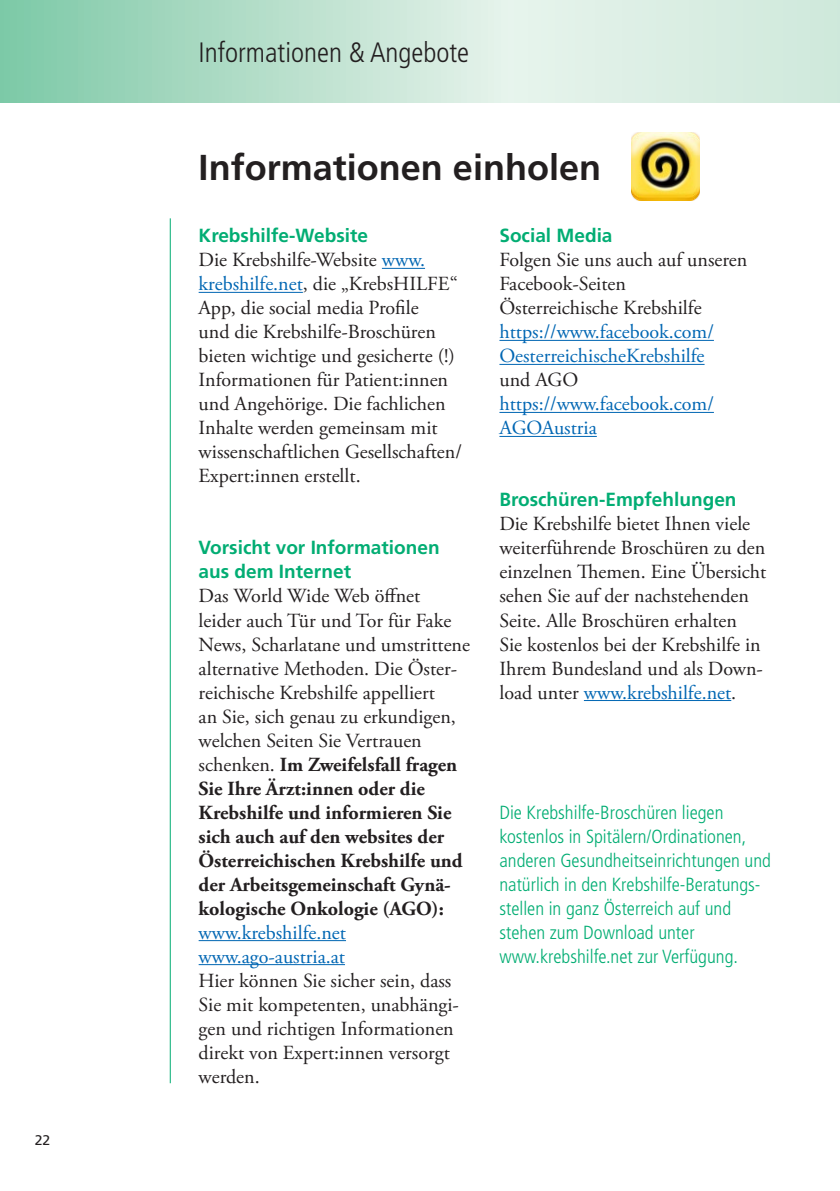
<style>
.page{position:relative;width:840px;height:1191px;background:#fff}
.page>*{position:absolute;margin:0;border:0;box-sizing:border-box;transform-origin:0 0}
.t1{font:700 36px "Frutiger LT Std";color:#231f20}
.t2{font:300 condensed 28px "Frutiger LT Std";color:#231f20}
.t3{font:20px/24px "Adobe Garamond Pro";color:#231f20}
.t4{font:20px/24px "Adobe Garamond Pro";color:#0166b3}
.t5{font:300 condensed 19px/24px "Frutiger LT Std";color:#02ad73}
.t6{font:700 19px/24px "Frutiger LT Std";color:#02ad73}
.t7{font:14px "Frutiger LT Std";color:#231f20}
.s1{color:#0166b3}
.s2{font-weight:700}
</style>
<div class="page">
<svg style="left:0;top:0;width:839px;height:102px;background:#c1e3d3"></svg>
<hr style="left:170px;top:218px;width:1px;height:865px;background:#02ad73">
<hr style="left:381px;top:268px;width:44px;height:1px;background:#0166b3">
<hr style="left:198px;top:292px;width:105px;height:1px;background:#0166b3">
<hr style="left:198px;top:940px;width:148px;height:1px;background:#0166b3">
<hr style="left:198px;top:964px;width:147px;height:1px;background:#0166b3">
<hr style="left:499px;top:340px;width:214px;height:1px;background:#0166b3">
<hr style="left:499px;top:364px;width:205px;height:1px;background:#0166b3">
<hr style="left:499px;top:412px;width:214px;height:1px;background:#0166b3">
<hr style="left:499px;top:436px;width:97px;height:1px;background:#0166b3">
<hr style="left:583px;top:700px;width:147px;height:1px;background:#0166b3">
<img style="left:631px;top:133px;width:67px;height:68px">
<p class="t7" style="left:35px;top:1132px;width:17px">22</p>
<h2 class="t2" style="left:198px;top:36px;width:272px">Informationen &amp; Angebote</h2>
<h1 class="t1" style="left:198px;top:146px;width:404px">Informationen einholen</h1>
<p class="t6" style="left:198px;top:224px;width:171px">Krebshilfe-Website</p>
<p class="t3" style="left:198px;top:249px;width:264px">Die Krebshilfe-Website <span class="s1">www. krebshilfe.net</span>, die „KrebsHILFE“<br>App, die social media Profile<br>und die Krebshilfe-Broschüren bieten wichtige und gesicherte (!)<br>Informationen für Patient:innen und Angehörige. Die fachlichen<br>Inhalte werden gemeinsam mit wissenschaftlichen Gesellschaften/<br>Expert:innen erstellt.</p>
<p class="t6" style="left:198px;top:536px;width:242px">Vorsicht vor Informationen aus dem Internet</p>
<p class="t3" style="left:198px;top:585px;width:273px">Das World Wide Web öffnet<br>leider auch Tür und Tor für Fake<br>News, Scharlatane und umstrittene alternative Methoden. Die Öster&shy;reichische Krebshilfe appelliert<br>an Sie, sich genau zu erkundigen, welchen Seiten Sie Vertrauen schenken. <span class="s2">Im Zweifelsfall fragen<br>Sie Ihre Ärzt:innen oder die<br>Krebshilfe und informieren Sie sich auch auf den websites der<br>Österreichischen Krebshilfe und der Arbeitsgemeinschaft Gynä&shy;kologische Onkologie (AGO):</span></p>
<p class="t4" style="left:198px;top:921px;width:149px">www.krebshilfe.net www.ago-austria.at</p>
<p class="t3" style="left:198px;top:969px;width:262px">Hier können Sie sicher sein, dass<br>Sie mit kompetenten, unabhängi&shy;gen und richtigen Informationen direkt von Expert:innen versorgt werden.</p>
<p class="t6" style="left:499px;top:224px;width:114px">Social Media</p>
<p class="t3" style="left:499px;top:249px;width:249px">Folgen Sie uns auch auf unseren<br>Facebook-Seiten<br>Österreichische Krebshilfe</p>
<p class="t4" style="left:499px;top:321px;width:216px">https://www.facebook.com/<br>OesterreichischeKrebshilfe</p>
<p class="t3" style="left:499px;top:369px;width:80px">und AGO</p>
<p class="t4" style="left:499px;top:393px;width:216px">https://www.facebook.com/<br>AGOAustria</p>
<p class="t6" style="left:499px;top:488px;width:238px">Broschüren-Empfehlungen</p>
<p class="t3" style="left:499px;top:513px;width:268px">Die Krebshilfe bietet Ihnen viele weiterführende Broschüren zu den einzelnen Themen. Eine Übersicht sehen Sie auf der nachstehenden Seite. Alle Broschüren erhalten<br>Sie kostenlos bei der Krebshilfe in Ihrem Bundesland und als Down&shy;load unter <span class="s1">www.krebshilfe.net</span>.</p>
<p class="t5" style="left:499px;top:800px;width:273px">Die Krebshilfe-Broschüren liegen kostenlos in Spitälern/Ordinationen, anderen Gesundheitseinrichtungen und natürlich in den Krebshilfe-Beratungs&shy;stellen in ganz Österreich auf und stehen zum Download unter www.krebshilfe.net zur Verfügung.</p>
</div>
